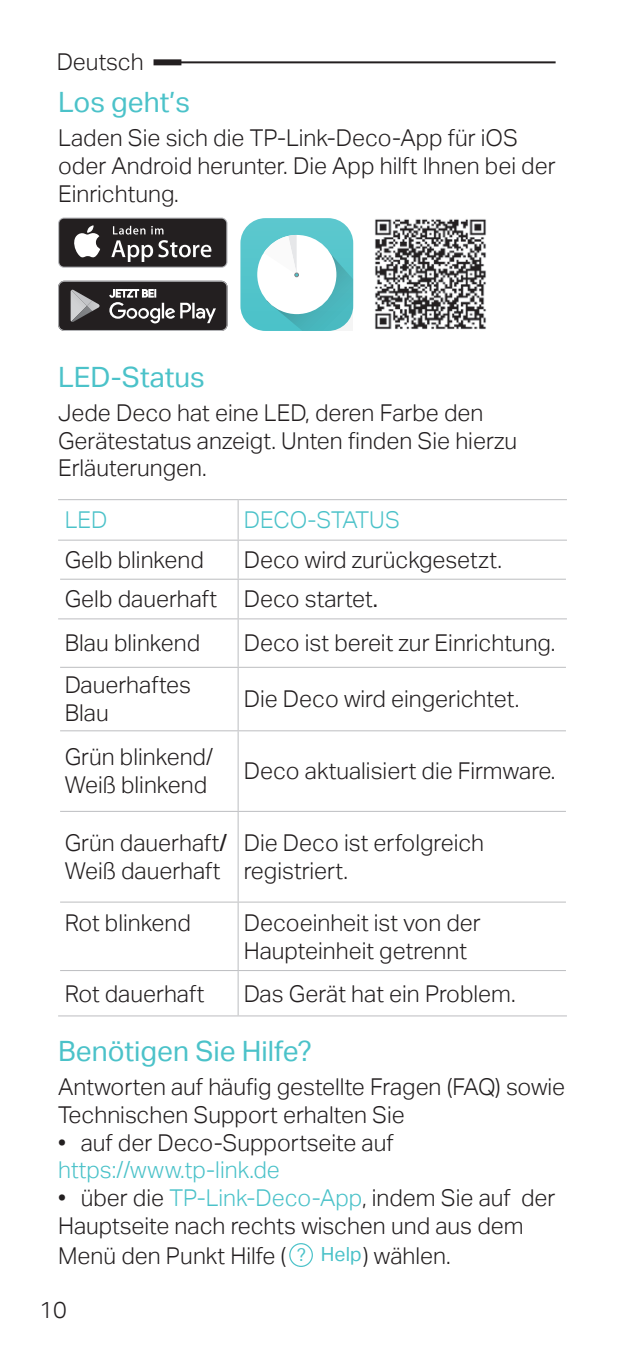
<style>
.page{position:relative;width:635px;height:1361px;background:#fff}
.page>*{position:absolute;margin:0;border:0;box-sizing:border-box;transform-origin:0 0}
.t1{font:28px "TP Link Aktiv Regular";color:#4bc2c9}
.t2{font:23.2px/28px "TP Link Aktiv Light";color:#231f20}
.t3{font:23.2px "TP Link Aktiv Light";color:#4bc2c9}
.s1{font-family:"TP Link Aktiv Regular"}
.s2{color:#4bc2c9}
.s3{font-family:"TP Link Aktiv Regular";font-size:17.6px;color:#4bc2c9}
.s4{font-family:"TP Link Aktiv Regular";font-size:19.6px;color:#4bc2c9}
</style>
<div class="page">
<svg style="left:58px;top:218px;width:169px;height:50px"></svg>
<div style="left:59px;top:219px;width:167px;height:48px;background:#231f20;border-radius:5px"></div>
<svg style="left:74px;top:225px;width:26px;height:32px"></svg>
<svg style="left:111px;top:240px;width:100px;height:22px"></svg>
<svg style="left:113px;top:226px;width:32px;height:8px"></svg>
<svg style="left:151px;top:226px;width:12px;height:8px"></svg>
<svg style="left:58px;top:281px;width:169px;height:50px;background:#4a4748"></svg>
<svg style="left:240px;top:218px;width:113px;height:113px"></svg>
<img style="left:375px;top:219px;width:111px;height:111px">
<hr style="left:238px;top:499px;width:329px;height:1px;background:#bcbdc0">
<hr style="left:238px;top:539px;width:329px;height:2px;background:#bcbdc0">
<hr style="left:238px;top:578px;width:328px;height:2px;background:#bcbdc0">
<hr style="left:238px;top:666px;width:328px;height:2px;background:#bcbdc0">
<hr style="left:238px;top:730px;width:328px;height:1px;background:#bcbdc0">
<hr style="left:238px;top:810px;width:328px;height:2px;background:#bcbdc0">
<hr style="left:238px;top:901px;width:328px;height:2px;background:#bcbdc0">
<hr style="left:238px;top:970px;width:328px;height:1px;background:#bcbdc0">
<hr style="left:238px;top:1015px;width:329px;height:1px;background:#bcbdc0">
<hr style="left:58px;top:499px;width:180px;height:1px;background:#bcbdc0">
<hr style="left:237px;top:500px;width:2px;height:39px;background:#bcbdc0">
<hr style="left:58px;top:539px;width:180px;height:2px;background:#bcbdc0">
<hr style="left:237px;top:540px;width:2px;height:39px;background:#bcbdc0">
<hr style="left:60px;top:578px;width:178px;height:2px;background:#bcbdc0">
<hr style="left:237px;top:580px;width:2px;height:38px;background:#bcbdc0">
<hr style="left:237px;top:619px;width:2px;height:48px;background:#bcbdc0">
<hr style="left:60px;top:666px;width:178px;height:2px;background:#bcbdc0">
<hr style="left:237px;top:668px;width:2px;height:62px;background:#bcbdc0">
<hr style="left:60px;top:730px;width:178px;height:1px;background:#bcbdc0">
<hr style="left:237px;top:731px;width:2px;height:80px;background:#bcbdc0">
<hr style="left:60px;top:810px;width:178px;height:2px;background:#bcbdc0">
<hr style="left:237px;top:812px;width:2px;height:89px;background:#bcbdc0">
<hr style="left:60px;top:901px;width:178px;height:2px;background:#bcbdc0">
<hr style="left:237px;top:902px;width:2px;height:68px;background:#bcbdc0">
<hr style="left:60px;top:970px;width:178px;height:1px;background:#bcbdc0">
<hr style="left:237px;top:971px;width:2px;height:44px;background:#bcbdc0">
<hr style="left:58px;top:1015px;width:180px;height:1px;background:#bcbdc0">
<hr style="left:58px;top:618px;width:180px;height:1px;background:#bcbdc0">
<hr style="left:238px;top:618px;width:329px;height:1px;background:#bcbdc0">
<div style="left:289px;top:1243px;width:24px;height:24px;border:1px solid #4bc2c9;border-radius:50%"></div>
<hr style="left:155px;top:61px;width:401px;height:2px;background:#231f20">
<div style="left:154px;top:59px;width:27px;height:6px;background:#231f20"></div>
<p class="t2" style="left:57px;top:48px;width:88px">Deutsch</p>
<p class="t1" style="left:58px;top:86px;width:133px">Los geht’s</p>
<p class="t2" style="left:58px;top:124px;width:499px">Laden Sie sich die TP-Link-Deco-App für iOS oder Android herunter. Die App hilft Ihnen bei der<br>Einrichtung.</p>
<p class="t1" style="left:58px;top:361px;width:148px">LED-Status</p>
<p class="t2" style="left:58px;top:399px;width:461px">Jede Deco hat eine LED, deren Farbe den<br>Gerätestatus anzeigt. Unten finden Sie hierzu<br>Erläuterungen.</p>
<p class="t3" style="left:65px;top:506px;width:44px">LED</p>
<p class="t3" style="left:244px;top:506px;width:158px">DECO-STATUS</p>
<p class="t2" style="left:65px;top:546px;width:141px">Gelb blinkend</p>
<p class="t2" style="left:65px;top:540px;width:439px;line-height:39.2px;text-indent:179px">Deco wird zurückgesetzt.<br>Gelb dauerhaft Deco startet<span class="s1">.</span></p>
<p class="t2" style="left:65px;top:629px;width:137px">Blau blinkend</p>
<p class="t2" style="left:244px;top:629px;width:313px">Deco ist bereit zur Einrichtung.</p>
<p class="t2" style="left:65px;top:671px;width:128px">Dauerhaftes<br>Blau</p>
<p class="t2" style="left:244px;top:685px;width:277px">Die Deco wird eingerichtet.</p>
<p class="t2" style="left:65px;top:743px;width:150px">Grün blinkend/<br>Weiß blinkend</p>
<p class="t2" style="left:244px;top:757px;width:313px">Deco aktualisiert die Firmware.</p>
<p class="t2" style="left:65px;top:829px;width:164px">Grün dauerhaft<span class="s1">/<br></span>Weiß dauerhaft</p>
<p class="t2" style="left:244px;top:829px;width:242px">Die Deco ist erfolgreich registriert.</p>
<p class="t2" style="left:65px;top:908px;width:128px">Rot blinkend</p>
<p class="t2" style="left:244px;top:908px;width:238px">Decoeinheit ist von der<br>Haupteinheit getrennt</p>
<p class="t2" style="left:65px;top:979px;width:141px">Rot dauerhaft</p>
<p class="t2" style="left:244px;top:979px;width:273px">Das Gerät hat ein Problem.</p>
<p class="t1" style="left:58px;top:1035px;width:255px">Benötigen Sie Hilfe?</p>
<p class="t2" style="left:58px;top:1073px;width:509px">Antworten auf häufig gestellte Fragen (FAQ) sowie<br>Technischen Support erhalten Sie</p>
<p class="t2" style="left:58px;top:1128px;width:337px">• auf der Deco-Supportseite auf</p>
<p class="t3" style="left:58px;top:1157px;width:223px">https://www.tp-link.de</p>
<p class="t2" style="left:58px;top:1184px;width:499px">• über die <span class="s2">TP-Link-Deco-App</span>, indem Sie auf der<br>Hauptseite nach rechts wischen und aus dem<br>Menü den Punkt Hilfe ( <span class="s3">?</span> <span class="s4">Help</span>) wählen.</p>
<p class="t2" style="left:39px;top:1296px;width:29px">10</p>
</div>
